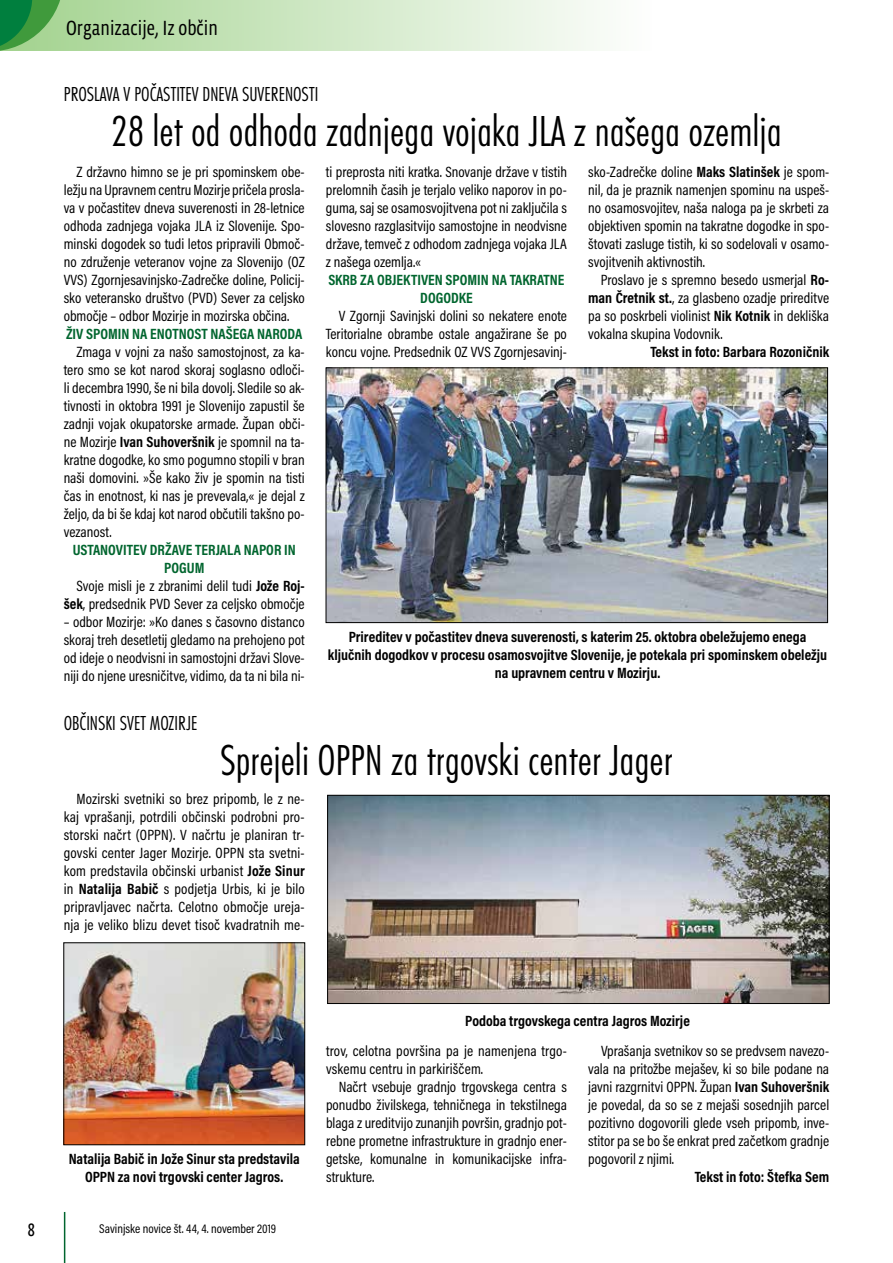
<style>
.page{position:relative;width:893px;height:1263px;background:#fff}
.page>*{position:absolute;margin:0;border:0;box-sizing:border-box;transform-origin:0 0}
.t1{font:45px "Futura TEE Ligh Cond";color:#000}
.t2{font:21px "Futura TEE Ligh Cond";color:#000}
.t3{font:21px "Vista Sans Nar OTCE";color:#000}
.t4{font:18px "Ubuntu Condensed";color:#000}
.t5{font:15px/18px "Acumin Pro Cond";color:#000;text-align:justify}
.t6{font:700 15px/18px "Acumin Pro Cond";color:#000;text-align:center}
.t7{font:700 15px/18px "Acumin Pro Cond";color:#00652e;text-align:center}
.t8{font:12.75px "Acumin Pro Cond";color:#000}
.s1{font-weight:700}
</style>
<div class="page">
<div style="left:0;top:0;width:652px;height:51px;background:linear-gradient(to right,#a2d28e,#fefefd)"></div>
<hr style="left:64px;top:1212px;width:1px;height:51px;background:#00652e">
<svg style="left:0;top:0;width:64px;height:51px;background:#50a65b"></svg>
<img style="left:328px;top:370px;width:498px;height:251px">
<div style="left:326px;top:368px;width:502px;height:255px;border:1px solid #000"></div>
<img style="left:329px;top:797px;width:498px;height:205px">
<div style="left:327px;top:795px;width:502px;height:209px;border:1px solid #000"></div>
<img style="left:66px;top:944px;width:237px;height:199px">
<h2 class="t3" style="left:66px;top:16px;width:153px">Organizacije, Iz občin</h2>
<h2 class="t2" style="left:64px;top:82px;width:256px">PROSLAVA V POČASTITEV DNEVA SUVERENOSTI</h2>
<h1 class="t1" style="left:111px;top:105px;width:672px">28 let od odhoda zadnjega vojaka JLA z našega ozemlja</h1>
<p class="t5" style="left:64px;top:163px;width:242px;text-indent:13px">Z državno himno se je pri spominskem obe&shy;ležju na Upravnem centru Mozirje pričela prosla&shy;va v počastitev dneva suverenosti in 28-letnice odhoda zadnjega vojaka JLA iz Slovenije. Spo&shy;minski dogodek so tudi letos pripravili Območ&shy;no združenje veteranov vojne za Slovenijo (OZ VVS) Zgornjesavinjsko-Zadrečke doline, Policij&shy;sko veteransko društvo (PVD) Sever za celjsko območje – odbor Mozirje in mozirska občina.</p>
<p class="t7" style="left:66px;top:324px;width:238px">ŽIV SPOMIN NA ENOTNOST NAŠEGA NARODA</p>
<p class="t5" style="left:64px;top:343px;width:242px;text-indent:13px">Zmaga v vojni za našo samostojnost, za ka&shy;tero smo se kot narod skoraj soglasno odloči&shy;li decembra 1990, še ni bila dovolj. Sledile so ak&shy;tivnosti in oktobra 1991 je Slovenijo zapustil še zadnji vojak okupatorske armade. Župan obči&shy;ne Mozirje <span class="s1">Ivan Suhoveršnik</span> je spomnil na ta&shy;kratne dogodke, ko smo pogumno stopili v bran naši domovini. »Še kako živ je spomin na tisti čas in enotnost, ki nas je prevevala,« je dejal z željo, da bi še kdaj kot narod občutili takšno po&shy;vezanost.</p>
<p class="t7" style="left:73px;top:540px;width:225px">USTANOVITEV DRŽAVE TERJALA NAPOR IN</p>
<p class="t7" style="left:164px;top:558px;width:42px">POGUM</p>
<p class="t5" style="left:77px;top:577px;width:230px">Svoje misli je z zbranimi delil tudi <span class="s1">Jože Roj-</span></p>
<p class="t5" style="left:64px;top:595px;width:242px"><span class="s1">šek</span>, predsednik PVD Sever za celjsko območje</p>
<p class="t5" style="left:64px;top:613px;width:242px">– odbor Mozirje: »Ko danes s časovno distanco skoraj treh desetletij gledamo na prehojeno pot od ideje o neodvisni in samostojni državi Slove&shy;niji do njene uresničitve, vidimo, da ta ni bila ni-</p>
<h2 class="t2" style="left:64px;top:711px;width:135px">OBČINSKI SVET MOZIRJE</h2>
<p class="t5" style="left:326px;top:163px;width:242px">ti preprosta niti kratka. Snovanje države v tistih prelomnih časih je terjalo veliko naporov in po&shy;guma, saj se osamosvojitvena pot ni zaključila s slovesno razglasitvijo samostojne in neodvisne države, temveč z odhodom zadnjega vojaka JLA z našega ozemlja.«</p>
<p class="t7" style="left:328px;top:270px;width:238px">SKRB ZA OBJEKTIVEN SPOMIN NA TAKRATNE<br>DOGODKE</p>
<p class="t5" style="left:326px;top:307px;width:242px;text-indent:13px">V Zgornji Savinjski dolini so nekatere enote Teritorialne obrambe ostale angažirane še po koncu vojne. Predsednik OZ VVS Zgornjesavinj-</p>
<p class="t5" style="left:588px;top:163px;width:242px">sko-Zadrečke doline <span class="s1">Maks Slatinšek</span> je spom&shy;nil, da je praznik namenjen spominu na uspeš&shy;no osamosvojitev, naša naloga pa je skrbeti za objektiven spomin na takratne dogodke in spo&shy;štovati zasluge tistih, ki so sodelovali v osamo&shy;svojitvenih aktivnostih.</p>
<p class="t5" style="left:588px;top:271px;width:242px;text-indent:13px">Proslavo je s spremno besedo usmerjal <span class="s1">Ro&shy;man Čretnik st.</span>, za glasbeno ozadje prireditve pa so poskrbeli violinist <span class="s1">Nik Kotnik</span> in dekliška vokalna skupina Vodovnik.</p>
<p class="t6" style="left:650px;top:342px;width:180px">Tekst in foto: Barbara Rozoničnik</p>
<p class="t6" style="left:328px;top:627px;width:501px">Prireditev v počastitev dneva suverenosti, s katerim 25. oktobra obeležujemo enega ključnih dogodkov v procesu osamosvojitve Slovenije, je potekala pri spominskem obeležju na upravnem centru v Mozirju.</p>
<h1 class="t1" style="left:220px;top:734px;width:454px">Sprejeli OPPN za trgovski center Jager</h1>
<p class="t5" style="left:64px;top:790px;width:242px;text-indent:13px">Mozirski svetniki so brez pripomb, le z ne&shy;kaj vprašanji, potrdili občinski podrobni pro&shy;storski načrt (OPPN). V načrtu je planiran tr&shy;govski center Jager Mozirje. OPPN sta svetni&shy;kom predstavila občinski urbanist <span class="s1">Jože Sinur </span>in <span class="s1">Natalija Babič</span> s podjetja Urbis, ki je bilo pripravljavec načrta. Celotno območje ureja&shy;nja je veliko blizu devet tisoč kvadratnih me-</p>
<p class="t6" style="left:69px;top:1149px;width:232px">Natalija Babič in Jože Sinur sta predstavila<br>OPPN za novi trgovski center Jagros.</p>
<p class="t4" style="left:28px;top:1219px;width:9px">8</p>
<p class="t8" style="left:99px;top:1221px;width:178px">Savinjske novice št. 44, 4. november 2019</p>
<p class="t6" style="left:465px;top:1011px;width:226px">Podoba trgovskega centra Jagros Mozirje</p>
<p class="t5" style="left:326px;top:1041px;width:242px">trov, celotna površina pa je namenjena trgo&shy;vskemu centru in parkiriščem.</p>
<p class="t5" style="left:326px;top:1077px;width:242px;text-indent:13px">Načrt vsebuje gradnjo trgovskega centra s ponudbo živilskega, tehničnega in tekstilnega blaga z ureditvijo zunanjih površin, gradnjo pot&shy;rebne prometne infrastrukture in gradnjo ener&shy;getske, komunalne in komunikacijske infra&shy;strukture.</p>
<p class="t5" style="left:588px;top:1041px;width:242px;text-indent:13px">Vprašanja svetnikov so se predvsem navezo&shy;vala na pritožbe mejašev, ki so bile podane na javni razgrnitvi OPPN. Župan <span class="s1">Ivan Suhoveršnik </span>je povedal, da so se z mejaši sosednjih parcel pozitivno dogovorili glede vseh pripomb, inve&shy;stitor pa se bo še enkrat pred začetkom gradnje pogovoril z njimi.</p>
<p class="t6" style="left:695px;top:1167px;width:136px">Tekst in foto: Štefka Sem</p>
</div>
